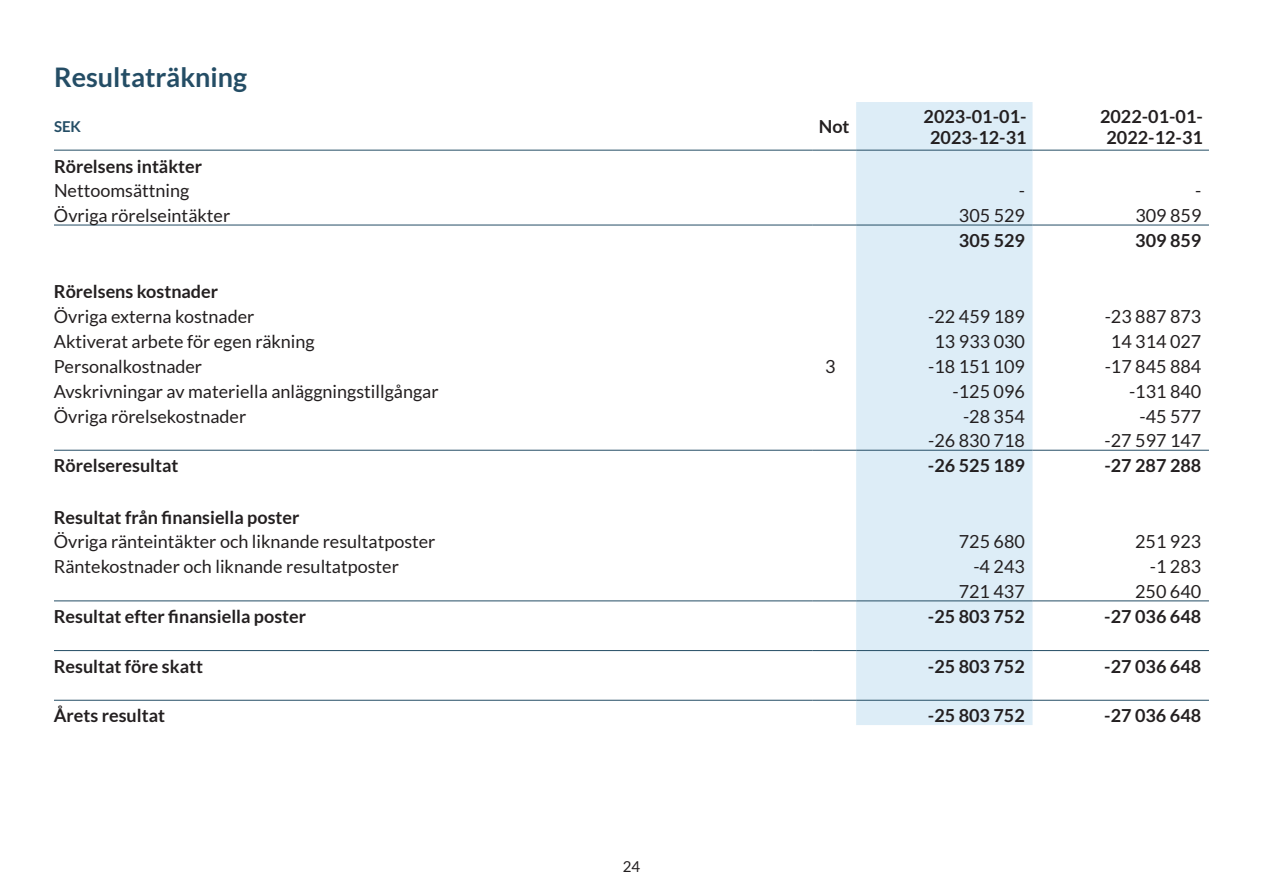
<style>
.page{position:relative;width:1263px;height:893px;background:#fff}
.page>*{position:absolute;margin:0;border:0;box-sizing:border-box;transform-origin:0 0}
.t1{font:700 27px "Lato";color:#244d65}
.t2{font:18px "Lato";color:#231f20}
.t3{font:700 18px/21.6px "Lato";color:#231f20;text-align:center}
.t4{font:700 15px "Lato";color:#244d65}
.t5{font:15px "Lato";color:#231f20}
</style>
<div class="page">
<svg style="left:54px;top:102px;width:1155px;height:48px"></svg>
<div style="left:856px;top:102px;width:176px;height:623px;background:#ddedf7"></div>
<hr style="left:54px;top:225px;width:758px;height:1px;background:#244d65">
<hr style="left:812px;top:225px;width:44px;height:1px;background:#244d65">
<hr style="left:856px;top:225px;width:176px;height:1px;background:#244d65">
<hr style="left:1032px;top:225px;width:177px;height:1px;background:#244d65">
<hr style="left:54px;top:150px;width:758px;height:1px;background:#244d65">
<hr style="left:812px;top:150px;width:44px;height:1px;background:#244d65">
<hr style="left:856px;top:150px;width:176px;height:1px;background:#244d65">
<hr style="left:1032px;top:150px;width:177px;height:1px;background:#244d65">
<hr style="left:54px;top:450px;width:758px;height:1px;background:#244d65">
<hr style="left:812px;top:450px;width:44px;height:1px;background:#244d65">
<hr style="left:856px;top:450px;width:176px;height:1px;background:#244d65">
<hr style="left:1032px;top:450px;width:177px;height:1px;background:#244d65">
<hr style="left:54px;top:601px;width:758px;height:1px;background:#244d65">
<hr style="left:812px;top:601px;width:44px;height:1px;background:#244d65">
<hr style="left:856px;top:601px;width:176px;height:1px;background:#244d65">
<hr style="left:1032px;top:601px;width:177px;height:1px;background:#244d65">
<hr style="left:54px;top:650px;width:758px;height:1px;background:#244d65">
<hr style="left:812px;top:650px;width:44px;height:1px;background:#244d65">
<hr style="left:856px;top:650px;width:176px;height:1px;background:#244d65">
<hr style="left:1032px;top:650px;width:177px;height:1px;background:#244d65">
<hr style="left:54px;top:700px;width:758px;height:1px;background:#244d65">
<hr style="left:812px;top:700px;width:44px;height:1px;background:#244d65">
<hr style="left:856px;top:700px;width:176px;height:1px;background:#244d65">
<hr style="left:1032px;top:700px;width:177px;height:1px;background:#244d65">
<h1 class="t1" style="left:54px;top:62px;width:195px">Resultaträkning</h1>
<p class="t4" style="left:54px;top:118px;width:29px">SEK</p>
<p class="t3" style="left:819px;top:116px;width:32px">Not</p>
<p class="t3" style="left:924px;top:105px;width:104px">2023-01-01-<br>2023-12-31</p>
<p class="t3" style="left:1100px;top:105px;width:104px">2022-01-01-<br>2022-12-31</p>
<p class="t3" style="left:54px;top:155px;width:150px">Rörelsens intäkter</p>
<p class="t2" style="left:54px;top:181px;width:137px">Nettoomsättning</p>
<p class="t2" style="left:1019px;top:181px;width:8px">-</p>
<p class="t2" style="left:1195px;top:181px;width:8px">-</p>
<p class="t2" style="left:54px;top:206px;width:178px">Övriga rörelseintäkter</p>
<p class="t2" style="left:959px;top:206px;width:68px">305 529</p>
<p class="t2" style="left:1135px;top:206px;width:68px">309 859</p>
<p class="t3" style="left:959px;top:229px;width:68px">305 529</p>
<p class="t3" style="left:1135px;top:229px;width:68px">309 859</p>
<p class="t3" style="left:54px;top:281px;width:166px">Rörelsens kostnader</p>
<p class="t2" style="left:54px;top:307px;width:202px">Övriga externa kostnader</p>
<p class="t2" style="left:928px;top:307px;width:98px">-22 459 189</p>
<p class="t2" style="left:1105px;top:307px;width:98px">-23 887 873</p>
<p class="t2" style="left:54px;top:331px;width:262px">Aktiverat arbete för egen räkning</p>
<p class="t2" style="left:934px;top:331px;width:92px">13 933 030</p>
<p class="t2" style="left:1111px;top:331px;width:92px">14 314 027</p>
<p class="t2" style="left:54px;top:356px;width:150px">Personalkostnader</p>
<p class="t2" style="left:825px;top:356px;width:12px">3</p>
<p class="t2" style="left:928px;top:356px;width:98px">-18 151 109</p>
<p class="t2" style="left:1105px;top:356px;width:98px">-17 845 884</p>
<p class="t2" style="left:54px;top:381px;width:386px">Avskrivningar av materiella anläggningstillgångar</p>
<p class="t2" style="left:952px;top:381px;width:74px">-125 096</p>
<p class="t2" style="left:1129px;top:381px;width:74px">-131 840</p>
<p class="t2" style="left:54px;top:406px;width:194px">Övriga rörelsekostnader</p>
<p class="t2" style="left:963px;top:406px;width:63px">-28 354</p>
<p class="t2" style="left:1139px;top:406px;width:63px">-45 577</p>
<p class="t2" style="left:928px;top:431px;width:98px">-26 830 718</p>
<p class="t2" style="left:1104px;top:431px;width:98px">-27 597 147</p>
<p class="t3" style="left:54px;top:455px;width:126px">Rörelseresultat</p>
<p class="t3" style="left:928px;top:455px;width:98px">-26 525 189</p>
<p class="t3" style="left:1104px;top:455px;width:98px">-27 287 288</p>
<p class="t3" style="left:54px;top:506px;width:247px">Resultat från finansiella poster</p>
<p class="t2" style="left:54px;top:532px;width:383px">Övriga ränteintäkter och liknande resultatposter</p>
<p class="t2" style="left:959px;top:532px;width:68px">725 680</p>
<p class="t2" style="left:1135px;top:532px;width:68px">251 923</p>
<p class="t2" style="left:54px;top:557px;width:347px">Räntekostnader och liknande resultatposter</p>
<p class="t2" style="left:973px;top:557px;width:53px">-4 243</p>
<p class="t2" style="left:1150px;top:557px;width:53px">-1 283</p>
<p class="t2" style="left:959px;top:582px;width:68px">721 437</p>
<p class="t2" style="left:1135px;top:582px;width:68px">250 640</p>
<p class="t3" style="left:54px;top:605px;width:254px">Resultat efter finansiella poster</p>
<p class="t3" style="left:928px;top:605px;width:98px">-25 803 752</p>
<p class="t3" style="left:1104px;top:605px;width:98px">-27 036 648</p>
<p class="t3" style="left:54px;top:655px;width:151px">Resultat före skatt</p>
<p class="t3" style="left:928px;top:655px;width:98px">-25 803 752</p>
<p class="t3" style="left:1104px;top:655px;width:98px">-27 036 648</p>
<p class="t3" style="left:54px;top:705px;width:113px">Årets resultat</p>
<p class="t3" style="left:928px;top:705px;width:98px">-25 803 752</p>
<p class="t3" style="left:1104px;top:705px;width:98px">-27 036 648</p>
<p class="t5" style="left:623px;top:858px;width:19px">24</p>
</div>
